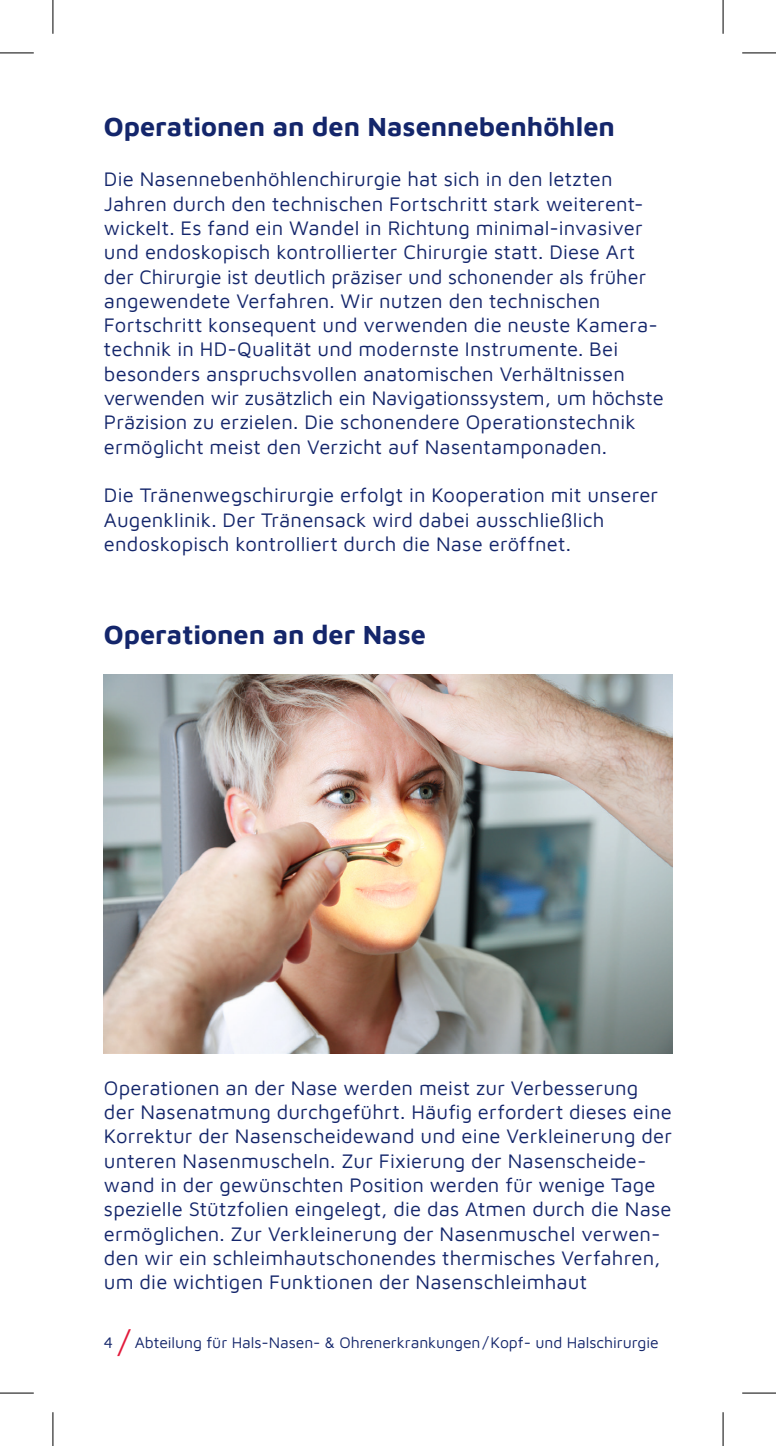
<style>
.page{position:relative;width:776px;height:1446px;background:#fff}
.page>*{position:absolute;margin:0;border:0;box-sizing:border-box;transform-origin:0 0}
.t1{font:700 27px "Maven Pro";color:#14266b}
.t2{font:20.25px/24.3px "Maven Pro";letter-spacing:.01em;color:#14266b}
.t3{font:15.75px "Maven Pro";letter-spacing:-.005em;color:#14266b}
.s1{font-size:31.5px;color:#e21a3b}
</style>
<div class="page">
<img style="left:104px;top:674px;width:568px;height:379px">
<hr style="left:0;top:53px;width:34px;height:1px;background:#000">
<hr style="left:742px;top:53px;width:33px;height:1px;background:#000">
<hr style="left:0;top:1392px;width:34px;height:1px;background:#000">
<hr style="left:742px;top:1392px;width:33px;height:1px;background:#000">
<hr style="left:53px;top:0;width:1px;height:34px;background:#000">
<hr style="left:53px;top:1411px;width:1px;height:34px;background:#000">
<hr style="left:722px;top:0;width:1px;height:34px;background:#000">
<hr style="left:722px;top:1411px;width:1px;height:34px;background:#000">
<h1 class="t1" style="left:104px;top:109px;width:512px">Operationen an den Nasennebenhöhlen</h1>
<p class="t2" style="left:104px;top:166px;width:561px">Die Nasennebenhöhlenchirurgie hat sich in den letzten Jahren durch den technischen Fortschritt stark weiterent&shy;wickelt. Es fand ein Wandel in Richtung minimal-invasiver und endoskopisch kontrollierter Chirurgie statt. Diese Art der Chirurgie ist deutlich präziser und schonender als früher angewendete Verfahren. Wir nutzen den technischen Fortschritt konsequent und verwenden die neuste Kamera&shy;technik in HD-Qualität und modernste Instrumente. Bei besonders anspruchsvollen anatomischen Verhältnissen verwenden wir zusätzlich ein Navigationssystem, um höchste Präzision zu erzielen. Die schonendere Operationstechnik ermöglicht meist den Verzicht auf Nasentamponaden.</p>
<p class="t2" style="left:104px;top:482px;width:555px">Die Tränenwegschirurgie erfolgt in Kooperation mit unserer<br>Augenklinik. Der Tränensack wird dabei ausschließlich endoskopisch kontrolliert durch die Nase eröffnet.</p>
<h1 class="t1" style="left:104px;top:616px;width:323px">Operationen an der Nase</h1>
<p class="t2" style="left:104px;top:1074px;width:569px">Operationen an der Nase werden meist zur Verbesserung der Nasenatmung durchgeführt. Häufig erfordert dieses eine Korrektur der Nasenscheidewand und eine Verkleinerung der unteren Nasenmuscheln. Zur Fixierung der Nasenscheide&shy;wand in der gewünschten Position werden für wenige Tage spezielle Stützfolien eingelegt, die das Atmen durch die Nase ermöglichen. Zur Verkleinerung der Nasenmuschel verwen&shy;den wir ein schleimhautschonendes thermisches Verfahren, um die wichtigen Funktionen der Nasenschleimhaut</p>
<p class="t3" style="left:104px;top:1331px;width:556px">4 <span class="s1">/</span> Abteilung für Hals-Nasen- &amp; Ohrenerkrankungen/Kopf- und Halschirurgie</p>
</div>
